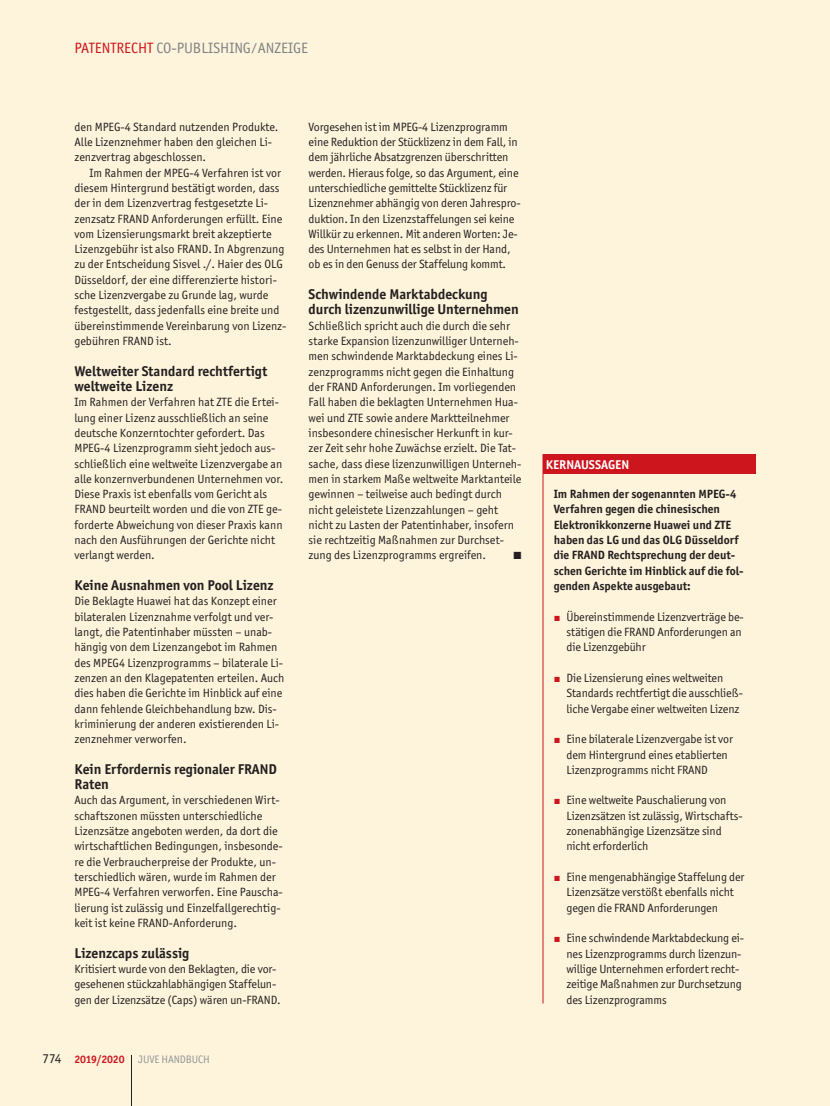
<style>
.page{position:relative;width:830px;height:1106px;background:#fff}
.page>*{position:absolute;margin:0;border:0;box-sizing:border-box;transform-origin:0 0}
.t1{font:15px "Officina Sans ITC Std";color:#808285}
.t2{font:700 14.25px/15.3px "Officina Sans ITC Std";color:#231f20}
.t3{font:700 12.75px "Officina Sans ITC Std";color:#fff}
.t4{font:12px/15.3px "Officina Sans ITC Std";color:#231f20}
.t5{font:700 12px/15.3px "Officina Sans ITC Std";color:#231f20}
.t6{font:700 10.8px "Officina Sans ITC Std";letter-spacing:-.01em;color:#cd151d}
.t7{font:10.8px "Officina Sans ITC Std";letter-spacing:-.01em;color:#939598}
.s1{color:#cd151d}
.s2{font-weight:400;font-size:13.5px;color:#231f20}
</style>
<div class="page">
<div style="left:0;top:0;width:829px;height:1106px;background:#fef4db"></div>
<hr style="left:131px;top:1054px;width:1px;height:52px;background:#231f20">
<hr style="left:542px;top:454px;width:1px;height:549px;background:#cd151d">
<div style="left:542px;top:454px;width:213px;height:20px;background:#cd151d"></div>
<p class="t1" style="left:74px;top:40px;width:235px"><span class="s1">PATENTRECHT</span> CO-PUBLISHING⁄ANZEIGE</p>
<p class="t4" style="left:74px;top:119px;width:205px">den MPEG-4 Standard nutzenden Produkte.<br>Alle Lizenznehmer haben den gleichen Li&shy;zenzvertrag abgeschlossen.</p>
<p class="t4" style="left:74px;top:165px;width:213px;text-indent:15px">Im Rahmen der MPEG-4 Verfahren ist vor diesem Hintergrund bestätigt worden, dass der in dem Lizenzvertrag festgesetzte Li&shy;zenzsatz FRAND Anforderungen erfüllt. Eine vom Lizensierungsmarkt breit akzeptierte Lizenzgebühr ist also FRAND. In Abgrenzung zu der Entscheidung Sisvel ./. Haier des OLG Düsseldorf, der eine differenzierte histori&shy;sche Lizenzvergabe zu Grunde lag, wurde festgestellt, dass jedenfalls eine breite und übereinstimmende Vereinbarung von Lizenz&shy;gebühren FRAND ist.</p>
<p class="t2" style="left:74px;top:363px;width:194px">Weltweiter Standard rechtfertigt weltweite Lizenz</p>
<p class="t4" style="left:74px;top:394px;width:210px">Im Rahmen der Verfahren hat ZTE die Ertei&shy;lung einer Lizenz ausschließlich an seine deutsche Konzerntochter gefordert. Das MPEG-4 Lizenzprogramm sieht jedoch aus&shy;schließlich eine weltweite Lizenzvergabe an alle konzernverbundenen Unternehmen vor.<br>Diese Praxis ist ebenfalls vom Gericht als FRAND beurteilt worden und die von ZTE ge&shy;forderte Abweichung von dieser Praxis kann nach den Ausführungen der Gerichte nicht verlangt werden.</p>
<p class="t2" style="left:74px;top:577px;width:200px">Keine Ausnahmen von Pool Lizenz</p>
<p class="t4" style="left:74px;top:593px;width:211px">Die Beklagte Huawei hat das Konzept einer bilateralen Lizenznahme verfolgt und ver&shy;langt, die Patentinhaber müssten – unab&shy;hängig von dem Lizenzangebot im Rahmen des MPEG4 Lizenzprogramms – bilaterale Li&shy;zenzen an den Klagepatenten erteilen. Auch dies haben die Gerichte im Hinblick auf eine dann fehlende Gleichbehandlung bzw. Dis&shy;kriminierung der anderen existierenden Li&shy;zenznehmer verworfen.</p>
<p class="t2" style="left:74px;top:761px;width:204px">Kein Erfordernis regionaler FRAND<br>Raten</p>
<p class="t4" style="left:74px;top:792px;width:210px">Auch das Argument, in verschiedenen Wirt&shy;schaftszonen müssten unterschiedliche Lizenzsätze angeboten werden, da dort die wirtschaftlichen Bedingungen, insbesonde&shy;re die Verbraucherpreise der Produkte, un&shy;terschiedlich wären, wurde im Rahmen der MPEG-4 Verfahren verworfen. Eine Pauscha&shy;lierung ist zulässig und Einzelfallgerechtig&shy;keit ist keine FRAND-Anforderung.</p>
<p class="t2" style="left:74px;top:945px;width:116px">Lizenzcaps zulässig</p>
<p class="t4" style="left:74px;top:961px;width:208px">Kritisiert wurde von den Beklagten, die vor&shy;gesehenen stückzahlabhängigen Staffelun&shy;gen der Lizenzsätze (Caps) wären un-FRAND.</p>
<p class="t6" style="left:43px;top:1053px;width:83px"><span class="s2">774</span> 2019/2020</p>
<p class="t7" style="left:138px;top:1053px;width:73px">JUVE HANDBUCH</p>
<p class="t4" style="left:308px;top:119px;width:213px">Vorgesehen ist im MPEG-4 Lizenzprogramm eine Reduktion der Stücklizenz in dem Fall, in dem jährliche Absatzgrenzen überschritten werden. Hieraus folge, so das Argument, eine unterschiedliche gemittelte Stücklizenz für Lizenznehmer abhängig von deren Jahrespro&shy;duktion. In den Lizenzstaffelungen sei keine Willkür zu erkennen. Mit anderen Worten: Je&shy;des Unternehmen hat es selbst in der Hand, ob es in den Genuss der Staffelung kommt.</p>
<p class="t2" style="left:308px;top:286px;width:212px">Schwindende Marktabdeckung durch lizenzunwillige Unternehmen</p>
<p class="t4" style="left:308px;top:318px;width:214px">Schließlich spricht auch die durch die sehr starke Expansion lizenzunwilliger Unterneh&shy;men schwindende Marktabdeckung eines Li&shy;zenzprogramms nicht gegen die Einhaltung der FRAND Anforderungen. Im vorliegenden Fall haben die beklagten Unternehmen Hua&shy;wei und ZTE sowie andere Marktteilnehmer insbesondere chinesischer Herkunft in kur&shy;zer Zeit sehr hohe Zuwächse erzielt. Die Tat&shy;sache, dass diese lizenzunwilligen Unterneh&shy;men in starkem Maße weltweite Marktanteile gewinnen – teilweise auch bedingt durch nicht geleistete Lizenzzahlungen – geht nicht zu Lasten der Patentinhaber, insofern sie rechtzeitig Maßnahmen zur Durchset&shy;zung des Lizenzprogramms ergreifen.</p>
<p class="t3" style="left:545px;top:456px;width:85px">KERNAUSSAGEN</p>
<p class="t5" style="left:553px;top:486px;width:191px">Im Rahmen der sogenannten MPEG-4<br>Verfahren gegen die chinesischen Elektronikkonzerne Huawei und ZTE haben das LG und das OLG Düsseldorf die FRAND Rechtsprechung der deut&shy;schen Gerichte im Hinblick auf die fol&shy;genden Aspekte ausgebaut:</p>
<p class="t4" style="left:566px;top:609px;width:179px;text-indent:-13px"><span class="s1">▪</span> Übereinstimmende Lizenzverträge be&shy;stätigen die FRAND Anforderungen an die Lizenzgebühr</p>
<p class="t4" style="left:566px;top:670px;width:178px;text-indent:-13px"><span class="s1">▪</span> Die Lizensierung eines weltweiten<br>Standards rechtfertigt die ausschließ&shy;liche Vergabe einer weltweiten Lizenz</p>
<p class="t4" style="left:566px;top:731px;width:168px;text-indent:-13px"><span class="s1">▪</span> Eine bilaterale Lizenzvergabe ist vor dem Hintergrund eines etablierten<br>Lizenzprogramms nicht FRAND</p>
<p class="t4" style="left:566px;top:792px;width:177px;text-indent:-13px"><span class="s1">▪</span> Eine weltweite Pauschalierung von Lizenzsätzen ist zulässig, Wirtschafts&shy;zonenabhängige Lizenzsätze sind nicht erforderlich</p>
<p class="t4" style="left:566px;top:869px;width:179px;text-indent:-13px"><span class="s1">▪</span> Eine mengenabhängige Staffelung der<br>Lizenzsätze verstößt ebenfalls nicht gegen die FRAND Anforderungen</p>
<p class="t4" style="left:566px;top:930px;width:179px;text-indent:-13px"><span class="s1">▪</span> Eine schwindende Marktabdeckung ei&shy;nes Lizenzprogramms durch lizenzun&shy;willige Unternehmen erfordert recht&shy;zeitige Maßnahmen zur Durchsetzung des Lizenzprogramms</p>
</div>
